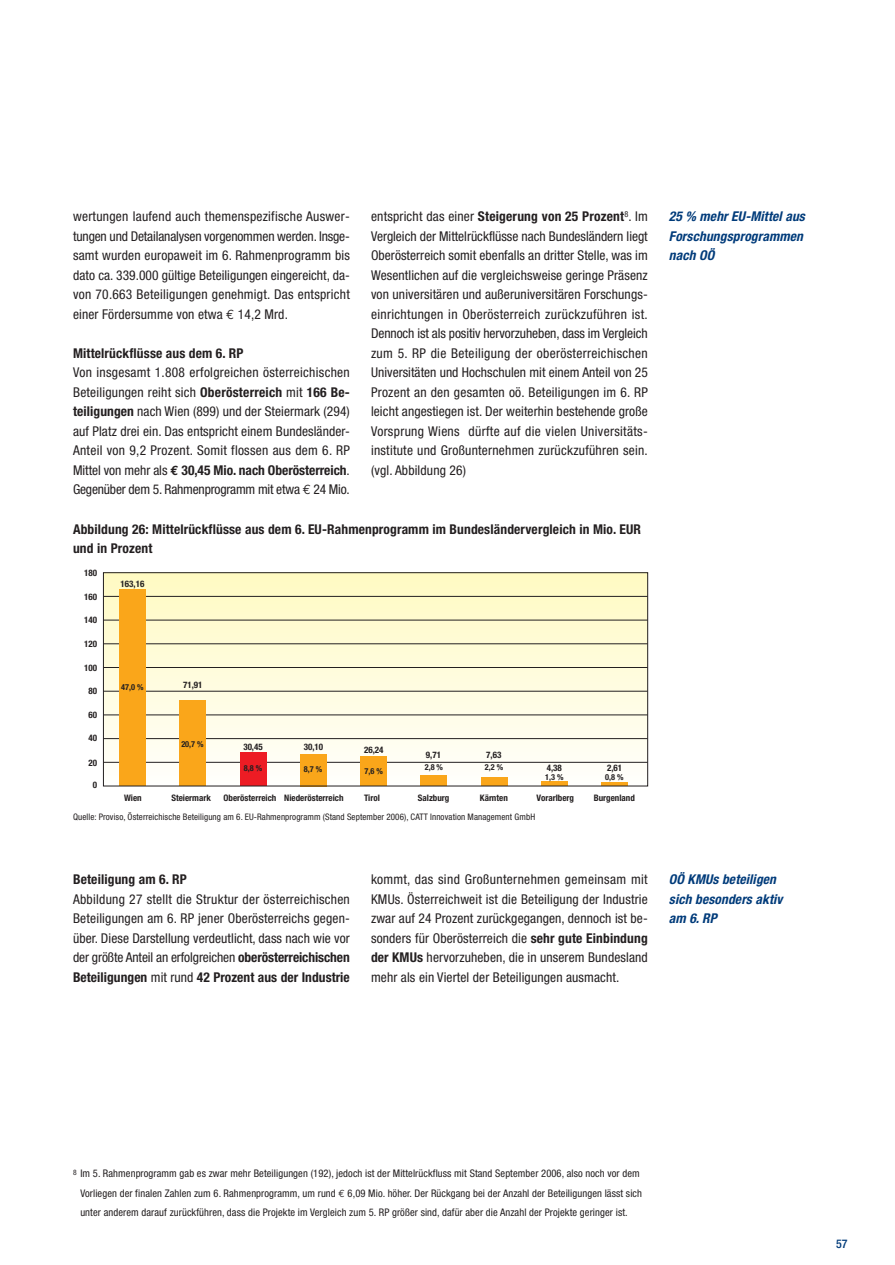
<style>
.page{position:relative;width:895px;height:1265px;background:#fff}
.page>*{position:absolute;margin:0;border:0;box-sizing:border-box;transform-origin:0 0}
.t1{font:condensed 13.5px/19.5px "Helvetica Neue";letter-spacing:.01em;color:#231f20;text-align:justify}
.t2{font:700 condensed 13.5px/19.5px "Helvetica Neue";letter-spacing:.01em;color:#231f20}
.t3{font:italic 700 condensed 13.5px/19.5px "Helvetica Neue";letter-spacing:.01em;color:#003b7a}
.t4{font:500 condensed 12px "Helvetica Neue";color:#003b7a}
.t5{font:condensed 10.5px/19.5px "Helvetica Neue";letter-spacing:.01em;color:#231f20}
.t6{font:700 condensed 9px "Helvetica Neue";color:#231f20}
.t7{font:condensed 9px "Helvetica Neue";letter-spacing:.01em;color:#231f20}
.t8{font:700 condensed 8.25px "Helvetica Neue";color:#231f20}
.s1{font-family:"Euro Mono";font-stretch:normal}
.s2{font-weight:700}
.s3{font-family:"Euro Mono";font-weight:700;font-stretch:normal}
</style>
<div class="page">
<svg style="left:105px;top:574px;width:540px;height:210px"></svg>
<hr style="left:103px;top:667px;width:544px;height:1px;background:#231f20">
<hr style="left:103px;top:714px;width:544px;height:1px;background:#231f20">
<hr style="left:103px;top:738px;width:544px;height:1px;background:#231f20">
<hr style="left:103px;top:762px;width:544px;height:1px;background:#231f20">
<hr style="left:103px;top:596px;width:544px;height:1px;background:#231f20">
<hr style="left:103px;top:620px;width:544px;height:1px;background:#231f20">
<hr style="left:103px;top:643px;width:544px;height:1px;background:#231f20">
<hr style="left:103px;top:691px;width:544px;height:1px;background:#231f20">
<div style="left:119px;top:590px;width:27px;height:196px;background:#faa61a"></div>
<div style="left:179px;top:700px;width:27px;height:86px;background:#faa61a"></div>
<div style="left:240px;top:752px;width:26px;height:34px;background:#ed1c24"></div>
<div style="left:300px;top:754px;width:26px;height:32px;background:#faa61a"></div>
<div style="left:360px;top:756px;width:27px;height:30px;background:#faa61a"></div>
<div style="left:420px;top:775px;width:27px;height:11px;background:#faa61a"></div>
<div style="left:480px;top:777px;width:27px;height:9px;background:#faa61a"></div>
<div style="left:540px;top:781px;width:27px;height:5px;background:#faa61a"></div>
<hr style="left:601px;top:783px;width:26px;height:3px;background:#faa61a">
<div style="left:103px;top:572px;width:544px;height:214px;border:1px solid #231f20"></div>
<p class="t1" style="left:73px;top:208px;width:278px">wertungen laufend auch themenspezifische Auswer&shy;tungen und Detailanalysen vorgenommen werden. Insge&shy;samt wurden europaweit im 6. Rahmenprogramm bis dato ca. 339.000 gültige Beteiligungen eingereicht, da&shy;von 70.663 Beteiligungen genehmigt. Das entspricht einer Fördersumme von etwa <span class="s1">€</span> 14,2 Mrd.</p>
<p class="t2" style="left:73px;top:344px;width:172px">Mittelrückflüsse aus dem 6. RP</p>
<p class="t1" style="left:73px;top:364px;width:278px">Von insgesamt 1.808 erfolgreichen österreichischen Beteiligungen reiht sich <span class="s2">Oberösterreich</span> mit <span class="s2">166 Be&shy;teiligungen</span> nach Wien (899) und der Steiermark (294) auf Platz drei ein. Das entspricht einem Bundesländer-Anteil von 9,2 Prozent. Somit flossen aus dem 6. RP Mittel von mehr als <span class="s3">€</span> <span class="s2">30,45 Mio. nach Oberösterreich</span>.<br>Gegenüber dem 5. Rahmenprogramm mit etwa <span class="s1">€</span> 24 Mio.</p>
<p class="t1" style="left:371px;top:208px;width:278px">entspricht das einer <span class="s2">Steigerung von 25 Prozent</span><sup>8</sup>. Im Vergleich der Mittelrückflüsse nach Bundesländern liegt Oberösterreich somit ebenfalls an dritter Stelle, was im Wesentlichen auf die vergleichsweise geringe Präsenz von universitären und außeruniversitären Forschungs&shy;einrichtungen in Oberösterreich zurückzuführen ist.<br>Dennoch ist als positiv hervorzuheben, dass im Vergleich zum 5. RP die Beteiligung der oberösterreichischen Universitäten und Hochschulen mit einem Anteil von 25<br>Prozent an den gesamten oö. Beteiligungen im 6. RP leicht angestiegen ist. Der weiterhin bestehende große Vorsprung Wiens dürfte auf die vielen Universitäts&shy;institute und Großunternehmen zurückzuführen sein. (vgl. Abbildung 26)</p>
<p class="t2" style="left:73px;top:520px;width:569px">Abbildung 26: Mittelrückflüsse aus dem 6. EU-Rahmenprogramm im Bundesländervergleich in Mio. EUR und in Prozent</p>
<p class="t6" style="left:84px;top:569px;width:14px">180</p>
<p class="t6" style="left:84px;top:593px;width:14px">160</p>
<p class="t6" style="left:84px;top:617px;width:14px">140</p>
<p class="t6" style="left:84px;top:640px;width:14px">120</p>
<p class="t6" style="left:84px;top:664px;width:14px">100</p>
<p class="t6" style="left:88px;top:688px;width:10px">80</p>
<p class="t6" style="left:88px;top:712px;width:10px">60</p>
<p class="t6" style="left:88px;top:735px;width:10px">40</p>
<p class="t6" style="left:88px;top:759px;width:10px">20</p>
<p class="t6" style="left:93px;top:781px;width:6px">0</p>
<p class="t6" style="left:120px;top:580px;width:25px">163,16</p>
<p class="t8" style="left:121px;top:684px;width:24px">47,0 %</p>
<p class="t6" style="left:183px;top:682px;width:21px">71,91</p>
<p class="t8" style="left:181px;top:741px;width:24px">20,7 %</p>
<p class="t6" style="left:243px;top:743px;width:21px">30,45</p>
<p class="t6" style="left:303px;top:743px;width:21px">30,10</p>
<p class="t6" style="left:364px;top:746px;width:21px">26,24</p>
<p class="t8" style="left:244px;top:765px;width:20px">8,8 %</p>
<p class="t8" style="left:304px;top:766px;width:20px">8,7 %</p>
<p class="t8" style="left:364px;top:768px;width:20px">7,6 %</p>
<p class="t6" style="left:425px;top:752px;width:17px">9,71</p>
<p class="t6" style="left:486px;top:752px;width:17px">7,63</p>
<p class="t8" style="left:424px;top:764px;width:20px">2,8 %</p>
<p class="t8" style="left:484px;top:764px;width:20px">2,2 %</p>
<p class="t6" style="left:607px;top:764px;width:17px">2,61</p>
<p class="t6" style="left:546px;top:764px;width:17px">4,38</p>
<p class="t8" style="left:545px;top:774px;width:20px">1,3 %</p>
<p class="t8" style="left:605px;top:774px;width:20px">0,8 %</p>
<p class="t6" style="left:479px;top:795px;width:29px">Kärnten</p>
<p class="t7" style="left:73px;top:814px;width:463px">Quelle: Proviso, Österreichische Beteiligung am 6. EU-Rahmenprogramm (Stand September 2006), CATT Innovation Management GmbH</p>
<p class="t6" style="left:124px;top:795px;width:19px">Wien</p>
<p class="t6" style="left:223px;top:795px;width:121px">Oberösterreich Niederösterreich</p>
<p class="t6" style="left:593px;top:795px;width:43px">Burgenland</p>
<p class="t6" style="left:364px;top:795px;width:17px">Tirol</p>
<p class="t6" style="left:417px;top:795px;width:33px">Salzburg</p>
<p class="t6" style="left:536px;top:795px;width:39px">Vorarlberg</p>
<p class="t6" style="left:171px;top:795px;width:41px">Steiermark</p>
<p class="t2" style="left:73px;top:870px;width:115px">Beteiligung am 6. RP</p>
<p class="t1" style="left:73px;top:890px;width:278px">Abbildung 27 stellt die Struktur der österreichischen Beteiligungen am 6. RP jener Oberösterreichs gegen&shy;über. Diese Darstellung verdeutlicht, dass nach wie vor der größte Anteil an erfolgreichen <span class="s2">oberösterreichischen Beteiligungen</span> mit rund <span class="s2">42 Prozent aus der Industrie</span></p>
<p class="t1" style="left:371px;top:870px;width:278px">kommt, das sind Großunternehmen gemeinsam mit KMUs. Österreichweit ist die Beteiligung der Industrie zwar auf 24 Prozent zurückgegangen, dennoch ist be&shy;sonders für Oberösterreich die <span class="s2">sehr gute Einbindung der KMUs</span> hervorzuheben, die in unserem Bundesland mehr als ein Viertel der Beteiligungen ausmacht.</p>
<p class="t3" style="left:668px;top:208px;width:140px">25 % mehr EU-Mittel aus<br>Forschungsprogrammen nach OÖ</p>
<p class="t3" style="left:668px;top:870px;width:118px">OÖ KMUs beteiligen sich besonders aktiv am 6.RP</p>
<p class="t5" style="left:80px;top:1164px;width:563px;text-indent:-7px"><sup>8</sup> Im 5. Rahmenprogramm gab es zwar mehr Beteiligungen (192), jedoch ist der Mittelrückfluss mit Stand September 2006, also noch vor dem<br>Vorliegen der finalen Zahlen zum 6. Rahmenprogramm, um rund <span class="s1">€</span> 6,09 Mio. höher. Der Rückgang bei der Anzahl der Beteiligungen lässt sich unter anderem darauf zurückführen, dass die Projekte im Vergleich zum 5. RP größer sind, dafür aber die Anzahl der Projekte geringer ist.</p>
<p class="t4" style="left:835px;top:1239px;width:13px">57</p>
</div>
